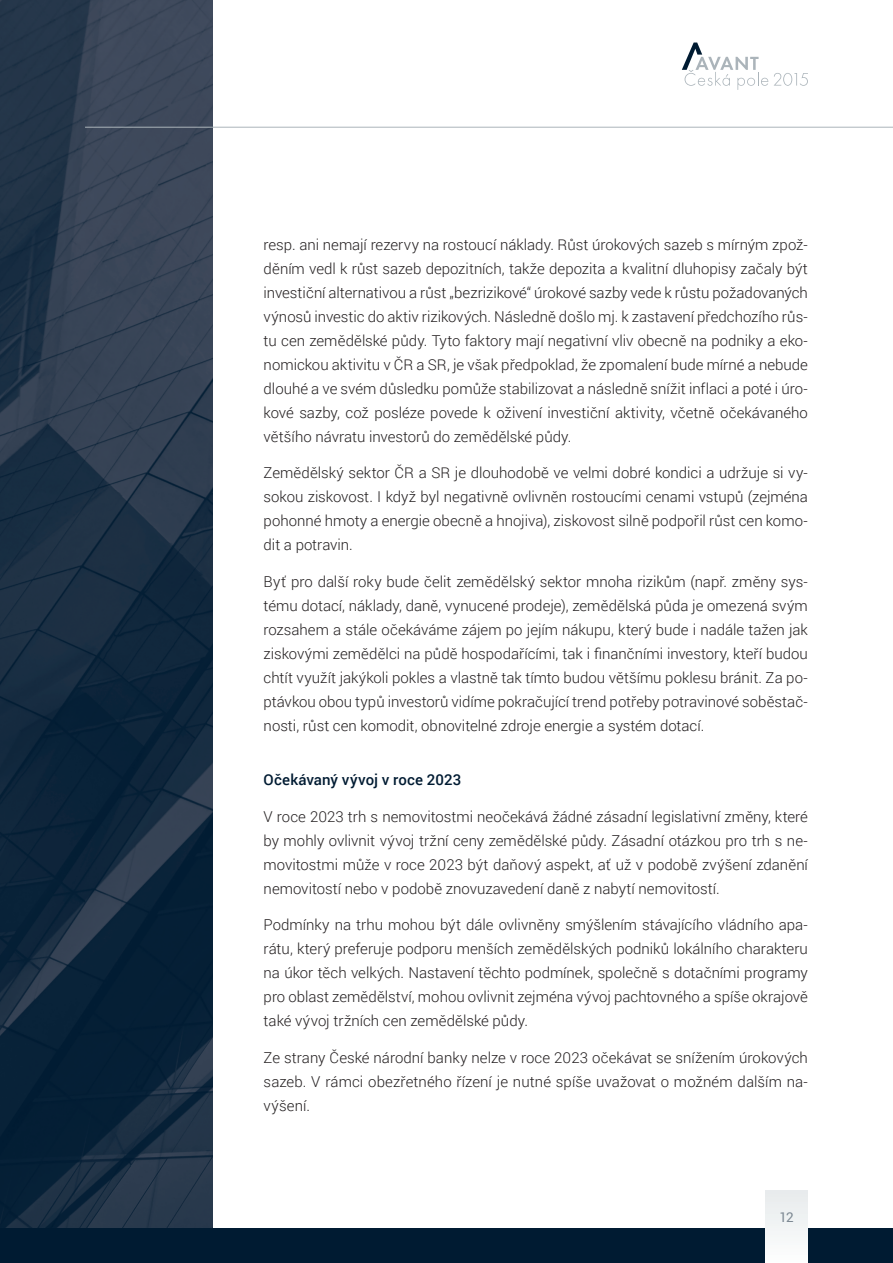
<style>
.page{position:relative;width:893px;height:1263px;background:#fff}
.page>*{position:absolute;margin:0;border:0;box-sizing:border-box;transform-origin:0 0}
.t1{font:300 15px/24px "Roboto";color:#231f20;text-align:justify}
.t2{font:500 15px "Roboto";letter-spacing:.01em;color:#001b32}
.t3{font:13.5px "Roboto";color:#7c8892}
</style>
<div class="page">
<svg style="left:682px;top:43px;width:86px;height:47px"></svg>
<svg style="left:774px;top:73px;width:34px;height:13px"></svg>
<img style="left:0;top:0;width:213px;height:1229px">
<div style="left:0;top:1229px;width:893px;height:34px;background:#001b32"></div>
<div style="left:765px;top:1191px;width:43px;height:72px;background:#f2f5f5"></div>
<hr style="left:85px;top:127px;width:808px;height:1px;background:#abb4ba">
<p class="t1" style="left:264px;top:232px;width:546px">resp. ani nemají rezervy na rostoucí náklady. Růst úrokových sazeb s mírným zpož&shy;děním vedl k růst sazeb depozitních, takže depozita a kvalitní dluhopisy začaly být investiční alternativou a růst „bezrizikové“ úrokové sazby vede k růstu požadovaných výnosů investic do aktiv rizikových. Následně došlo mj. k zastavení předchozího růs&shy;tu cen zemědělské půdy. Tyto faktory mají negativní vliv obecně na podniky a eko&shy;nomickou aktivitu v ČR a SR, je však předpoklad, že zpomalení bude mírné a nebude dlouhé a ve svém důsledku pomůže stabilizovat a následně snížit inflaci a poté i úro&shy;kové sazby, což posléze povede k oživení investiční aktivity, včetně očekávaného většího návratu investorů do zemědělské půdy.</p>
<p class="t1" style="left:264px;top:461px;width:546px">Zemědělský sektor ČR a SR je dlouhodobě ve velmi dobré kondici a udržuje si vy&shy;sokou ziskovost. I když byl negativně ovlivněn rostoucími cenami vstupů (zejména pohonné hmoty a energie obecně a hnojiva), ziskovost silně podpořil růst cen komo&shy;dit a potravin.</p>
<p class="t1" style="left:264px;top:569px;width:546px">Byť pro další roky bude čelit zemědělský sektor mnoha rizikům (např. změny sys&shy;tému dotací, náklady, daně, vynucené prodeje), zemědělská půda je omezená svým rozsahem a stále očekáváme zájem po jejím nákupu, který bude i nadále tažen jak ziskovými zemědělci na půdě hospodařícími, tak i finančními investory, kteří budou chtít využít jakýkoli pokles a vlastně tak tímto budou většímu poklesu bránit. Za po&shy;ptávkou obou typů investorů vidíme pokračující trend potřeby potravinové soběstač&shy;nosti, růst cen komodit, obnovitelné zdroje energie a systém dotací.</p>
<p class="t2" style="left:264px;top:769px;width:199px">Očekávaný vývoj v roce 2023</p>
<p class="t1" style="left:264px;top:804px;width:546px">V roce 2023 trh s nemovitostmi neočekává žádné zásadní legislativní změny, které by mohly ovlivnit vývoj tržní ceny zemědělské půdy. Zásadní otázkou pro trh s ne&shy;movitostmi může v roce 2023 být daňový aspekt, ať už v podobě zvýšení zdanění nemovitostí nebo v podobě znovuzavedení daně z nabytí nemovitostí.</p>
<p class="t1" style="left:264px;top:913px;width:546px">Podmínky na trhu mohou být dále ovlivněny smýšlením stávajícího vládního apa&shy;rátu, který preferuje podporu menších zemědělských podniků lokálního charakteru na úkor těch velkých. Nastavení těchto podmínek, společně s dotačními programy pro oblast zemědělství, mohou ovlivnit zejména vývoj pachtovného a spíše okrajově také vývoj tržních cen zemědělské půdy.</p>
<p class="t1" style="left:264px;top:1045px;width:546px">Ze strany České národní banky nelze v roce 2023 očekávat se snížením úrokových sazeb. V rámci obezřetného řízení je nutné spíše uvažovat o možném dalším na&shy;výšení.</p>
<p class="t3" style="left:779px;top:1207px;width:16px">12</p>
</div>
